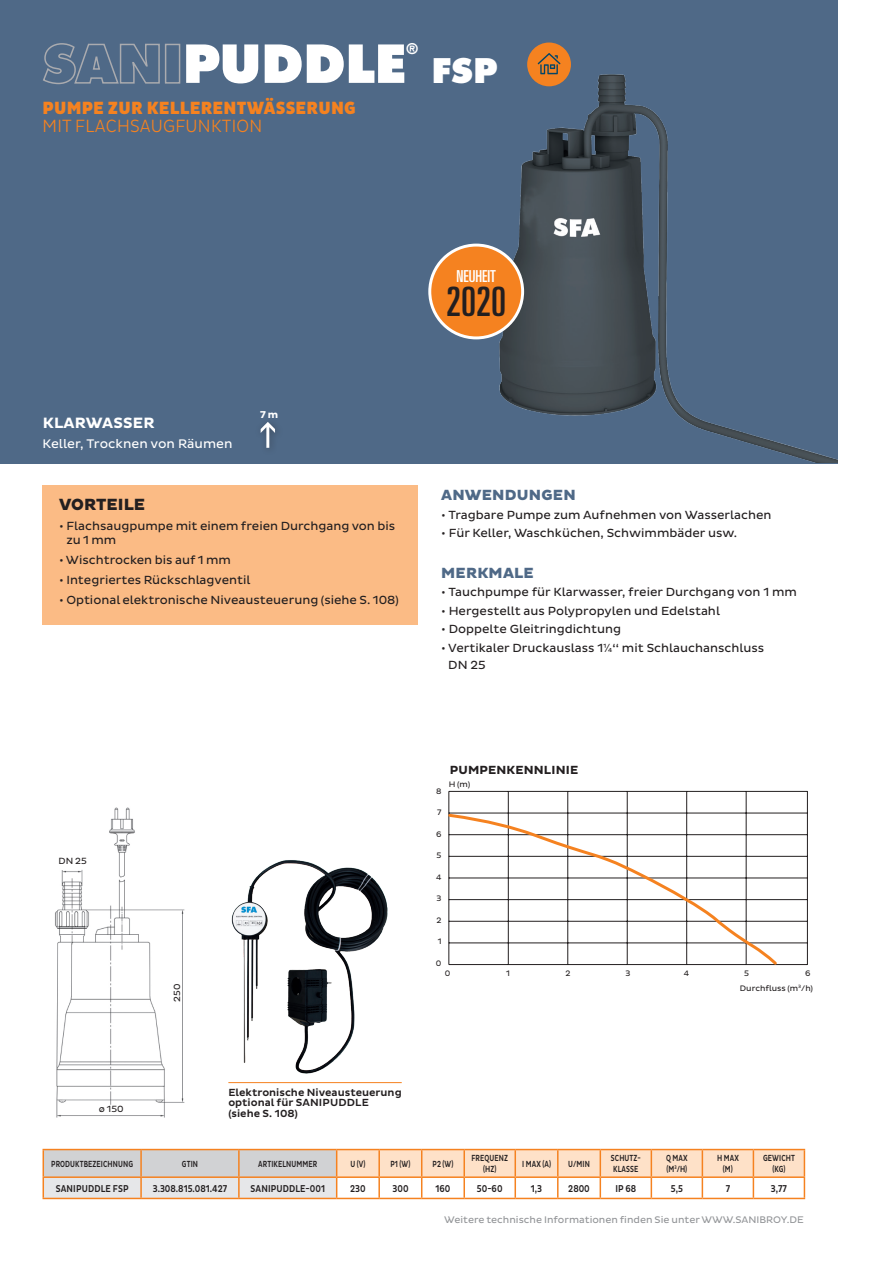
<style>
.page{position:relative;width:893px;height:1263px;background:#fff}
.page>*{position:absolute;margin:0;border:0;box-sizing:border-box;transform-origin:0 0}
.t1{font:800 51px "Futura";color:#fff}
.t2{font:ultra-condensed 40.5px "Univers";color:#231f20}
.t3{font:800 33px "Futura";color:#fff}
.t4{font:900 18px "Pluto Sans Cond";letter-spacing:.015em;color:#f58220}
.t5{font:300 18px "Pluto Sans Cond";letter-spacing:.015em;color:#f58220}
.t6{font:800 16.5px "Pluto Sans";color:#231f20}
.t7{font:ultra-condensed 16.5px "Univers";color:#fff}
.t8{font:700 15.15px "Pluto Sans";letter-spacing:.015em;color:#fff}
.t9{font:800 15px "Pluto Sans";letter-spacing:.015em;color:#4f6987}
.t10{font:800 14.4px "Futura";color:#fff}
.t11{font:12.6px "Pluto Sans";color:#fff}
.t12{font:12px/16.5px "Pluto Sans";color:#231f20}
.t13{font:700 12px "Pluto Sans";letter-spacing:.015em;color:#231f20}
.t14{font:500 10.5px/10.5px "Pluto Sans";color:#231f20}
.t15{font:500 10.2px "Pluto Sans Cond";letter-spacing:.01em;color:#231f20;scale:.9 1}
.t16{font:700 10.2px "Pluto Sans";color:#fff}
.t17{font:9.75px "Pluto Sans";color:#939598}
.t18{font:9.15px "Pluto Sans";color:#231f20}
.t19{font:500 9px/10.8px "Pluto Sans Cond";letter-spacing:.015em;color:#231f20;text-align:center;scale:.8 1}
.t20{font:8.1px/15px "Pluto Sans";color:#231f20}
.s1{color:#aaabaf}
</style>
<div class="page">
<hr style="left:43px;top:1198px;width:98px;height:1px;background:#f58220">
<hr style="left:141px;top:1198px;width:98px;height:1px;background:#f58220">
<hr style="left:239px;top:1198px;width:98px;height:1px;background:#f58220">
<hr style="left:337px;top:1198px;width:42px;height:1px;background:#f58220">
<hr style="left:379px;top:1198px;width:43px;height:1px;background:#f58220">
<hr style="left:422px;top:1198px;width:42px;height:1px;background:#f58220">
<hr style="left:464px;top:1198px;width:51px;height:1px;background:#f58220">
<hr style="left:515px;top:1198px;width:43px;height:1px;background:#f58220">
<hr style="left:558px;top:1198px;width:42px;height:1px;background:#f58220">
<hr style="left:600px;top:1198px;width:51px;height:1px;background:#f58220">
<hr style="left:651px;top:1198px;width:51px;height:1px;background:#f58220">
<hr style="left:702px;top:1198px;width:51px;height:1px;background:#f58220">
<svg style="left:43px;top:1149px;width:762px;height:49px"></svg>
<hr style="left:753px;top:1176px;width:52px;height:2px;background:#f58220">
<hr style="left:753px;top:1198px;width:52px;height:1px;background:#f58220">
<div style="left:0;top:0;width:838px;height:463px;background:#4f6987"></div>
<svg style="left:261px;top:422px;width:14px;height:26px"></svg>
<div style="left:43px;top:485px;width:375px;height:139px;background:#fbbb85"></div>
<img style="left:468px;top:59px;width:370px;height:404px">
<img style="left:55px;top:807px;width:130px;height:311px">
<img style="left:231px;top:860px;width:156px;height:214px">
<hr style="left:228px;top:1082px;width:174px;height:1px;background:#f58220">
<div style="left:430px;top:245px;width:93px;height:93px;background:#f58220;border-radius:50%"></div>
<div style="left:428px;top:244px;width:96px;height:95px;border:3px solid #fff;border-radius:50%"></div>
<div style="left:527px;top:43px;width:44px;height:43px;background:#f58220;border-radius:50%"></div>
<svg style="left:538px;top:53px;width:22px;height:21px"></svg>
<hr style="left:449px;top:791px;width:358px;height:1px;background:#231f20">
<hr style="left:449px;top:813px;width:358px;height:1px;background:#231f20">
<hr style="left:449px;top:834px;width:358px;height:1px;background:#231f20">
<hr style="left:449px;top:856px;width:358px;height:1px;background:#231f20">
<hr style="left:449px;top:877px;width:358px;height:1px;background:#231f20">
<hr style="left:449px;top:899px;width:358px;height:1px;background:#231f20">
<hr style="left:449px;top:921px;width:358px;height:1px;background:#231f20">
<hr style="left:449px;top:942px;width:358px;height:1px;background:#231f20">
<hr style="left:449px;top:964px;width:358px;height:1px;background:#231f20">
<hr style="left:448px;top:791px;width:1px;height:173px;background:#231f20">
<hr style="left:508px;top:791px;width:1px;height:173px;background:#231f20">
<hr style="left:567px;top:791px;width:1px;height:173px;background:#231f20">
<hr style="left:627px;top:791px;width:1px;height:173px;background:#231f20">
<hr style="left:686px;top:791px;width:1px;height:173px;background:#231f20">
<hr style="left:746px;top:791px;width:1px;height:173px;background:#231f20">
<hr style="left:807px;top:791px;width:1px;height:173px;background:#231f20">
<svg style="left:448px;top:812px;width:332px;height:154px"></svg>
<h1 class="t1" style="left:43px;top:32px;width:366px"><span class="s1">SANI</span>PUDDLE</h1>
<p class="t10" style="left:406px;top:39px;width:13px">®</p>
<h3 class="t4" style="left:43px;top:97px;width:315px">PUMPE ZUR KELLERENTWÄSSERUNG</h3>
<h3 class="t5" style="left:43px;top:115px;width:221px">MIT FLACHSAUGFUNKTION</h3>
<h3 class="t3" style="left:432px;top:50px;width:67px">FSP</h3>
<p class="t8" style="left:43px;top:414px;width:113px">KLARWASSER</p>
<p class="t11" style="left:43px;top:437px;width:191px">Keller, Trocknen von Räumen</p>
<h3 class="t6" style="left:59px;top:495px;width:87px">VORTEILE</h3>
<p class="t16" style="left:260px;top:409px;width:20px">7 m</p>
<p class="t12" style="left:66px;top:520px;width:330px;line-height:13.5px;text-indent:-7px">• Flachsaugpumpe mit einem freien Durchgang von bis zu 1 mm</p>
<p class="t12" style="left:59px;top:552px;width:173px">• Wischtrocken bis auf 1 mm</p>
<p class="t12" style="left:59px;top:572px;width:193px">• Integriertes Rückschlagventil</p>
<p class="t12" style="left:59px;top:591px;width:341px">• Optional elektronische Niveausteuerung (siehe S. 108)</p>
<h3 class="t7" style="left:456px;top:267px;width:41px">NEUHEIT</h3>
<h2 class="t2" style="left:446px;top:278px;width:62px">2020</h2>
<p class="t9" style="left:441px;top:486px;width:136px">ANWENDUNGEN</p>
<p class="t12" style="left:441px;top:506px;width:332px">• Tragbare Pumpe zum Aufnehmen von Wasserlachen</p>
<p class="t12" style="left:441px;top:525px;width:298px">• Für Keller, Waschküchen, Schwimmbäder usw.</p>
<p class="t9" style="left:441px;top:564px;width:94px">MERKMALE</p>
<p class="t12" style="left:441px;top:584px;width:357px">• Tauchpumpe für Klarwasser, freier Durchgang von 1 mm</p>
<p class="t12" style="left:441px;top:603px;width:280px">• Hergestellt aus Polypropylen und Edelstahl</p>
<p class="t12" style="left:441px;top:621px;width:182px">• Doppelte Gleitringdichtung</p>
<p class="t12" style="left:448px;top:640px;width:317px;text-indent:-7px">• Vertikaler Druckauslass 1¼‘‘ mit Schlauchanschluss<br>DN 25</p>
<p class="t18" style="left:59px;top:855px;width:30px">DN 25</p>
<p class="t18" style="left:99px;top:1104px;width:26px">ø 150</p>
<p class="t18" style="left:172px;top:1002px;width:20px;rotate:-90deg">250</p>
<p class="t20" style="left:436px;top:783px;width:7px">8</p>
<p class="t20" style="left:437px;top:805px;width:6px">7</p>
<p class="t20" style="left:436px;top:827px;width:7px">6</p>
<p class="t20" style="left:437px;top:848px;width:6px">5</p>
<p class="t20" style="left:436px;top:870px;width:7px">4</p>
<p class="t20" style="left:437px;top:891px;width:6px">3</p>
<p class="t20" style="left:436px;top:913px;width:7px">2</p>
<p class="t20" style="left:438px;top:934px;width:5px">1</p>
<p class="t20" style="left:436px;top:956px;width:7px">0</p>
<p class="t13" style="left:450px;top:763px;width:130px">PUMPENKENNLINIE</p>
<p class="t20" style="left:449px;top:776px;width:23px">H (m)</p>
<p class="t20" style="left:445px;top:965px;width:7px">0</p>
<p class="t20" style="left:506px;top:965px;width:5px">1</p>
<p class="t20" style="left:565px;top:965px;width:7px">2</p>
<p class="t20" style="left:625px;top:965px;width:6px">3</p>
<p class="t20" style="left:684px;top:965px;width:7px">4</p>
<p class="t20" style="left:744px;top:965px;width:6px">5</p>
<p class="t20" style="left:740px;top:965px;width:75px;text-indent:65px">6<br>Durchfluss (m<sup>3</sup>/h)</p>
<p class="t14" style="left:228px;top:1087px;width:175px">Elektronische Niveausteuerung optional für SANIPUDDLE (siehe S. 108)</p>
<p class="t19" style="left:51px;top:1158px;width:104px">PRODUKTBEZEICHNUNG</p>
<p class="t19" style="left:182px;top:1158px;width:22px">GTIN</p>
<p class="t19" style="left:258px;top:1158px;width:75px">ARTIKELNUMMER</p>
<p class="t19" style="left:350px;top:1158px;width:20px">U (V)</p>
<p class="t19" style="left:390px;top:1158px;width:27px">P1 (W)</p>
<p class="t19" style="left:433px;top:1158px;width:28px">P2 (W)</p>
<p class="t19" style="left:471px;top:1153px;width:47px">FREQUENZ (HZ)</p>
<p class="t19" style="left:522px;top:1158px;width:38px">I MAX (A)</p>
<p class="t19" style="left:568px;top:1158px;width:28px">U/MIN</p>
<p class="t19" style="left:611px;top:1153px;width:39px;text-align:left">SCHUTZ-<br>KLASSE</p>
<p class="t19" style="left:666px;top:1153px;width:29px;text-align:left">Q MAX (M<sup>3</sup>/H)</p>
<p class="t19" style="left:717px;top:1153px;width:29px">H MAX (M)</p>
<p class="t19" style="left:763px;top:1153px;width:41px">GEWICHT (KG)</p>
<p class="t15" style="left:56px;top:1182px;width:82px">SANIPUDDLE FSP</p>
<p class="t15" style="left:153px;top:1182px;width:84px">3.308.815.081.427</p>
<p class="t15" style="left:251px;top:1182px;width:84px">SANIPUDDLE-001</p>
<p class="t15" style="left:350px;top:1182px;width:19px">230</p>
<p class="t15" style="left:392px;top:1182px;width:20px">300</p>
<p class="t15" style="left:435px;top:1182px;width:18px">160</p>
<p class="t15" style="left:477px;top:1182px;width:30px">50-60</p>
<p class="t15" style="left:531px;top:1182px;width:14px">1,3</p>
<p class="t15" style="left:568px;top:1182px;width:26px">2800</p>
<p class="t15" style="left:615px;top:1182px;width:25px">IP 68</p>
<p class="t15" style="left:671px;top:1182px;width:15px">5,5</p>
<p class="t15" style="left:726px;top:1182px;width:6px">7</p>
<p class="t15" style="left:771px;top:1182px;width:19px">3,77</p>
<p class="t17" style="left:444px;top:1214px;width:361px">Weitere technische Informationen finden Sie unter WWW.SANIBROY.DE</p>
</div>
